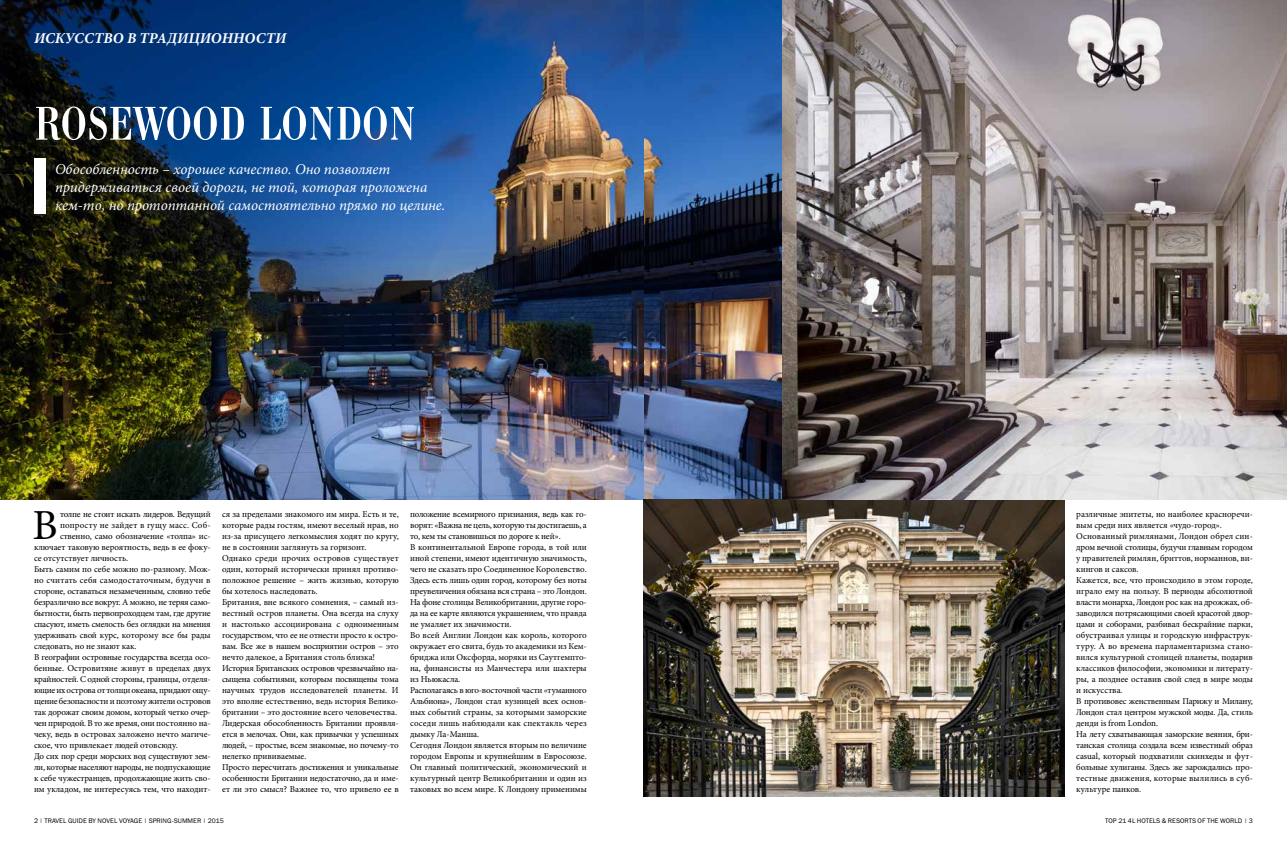
<style>
.page{position:relative;width:1287px;height:842px;background:#fff}
.page>*{position:absolute;margin:0;border:0;box-sizing:border-box;transform-origin:0 0}
.t1{font:50px "Bodoni Cond C";letter-spacing:.02em;color:#fff}
.t2{font:42.8px "Minion Pro";color:#000}
.t3{font:italic 15px/18px "Minion Pro";color:#fff}
.t4{font:italic 700 15px "Minion Pro";color:#fff}
.t5{font:9px/11px "Minion Pro";letter-spacing:-.01em;color:#000}
.t6{font:9px "Minion Pro";letter-spacing:-.03em;color:#000}
.t7{font:9px "Minion Pro";letter-spacing:.015em;color:#000}
.t8{font:9px "Minion Pro";letter-spacing:.025em;color:#000}
.t9{font:6.7px "Franklin Gothic Book C";color:#000}
</style>
<div class="page">
<img style="left:0;top:0;width:1287px;height:500px">
<div style="left:34px;top:159px;width:11px;height:55px;background:#fff"></div>
<img style="left:643px;top:500px;width:422px;height:297px">
<h3 class="t4" style="left:34px;top:28px;width:254px">ИСКУССТВО В ТРАДИЦИОННОСТИ</h3>
<h1 class="t1" style="left:34px;top:98px;width:382px">ROSEWOOD LONDON</h1>
<h3 class="t3" style="left:55px;top:160px;width:392px">Обособленность – хорошее качество. Оно позволяет придерживаться своей дороги, не той, которая проложена кем-то, но протоптанной самостоятельно прямо по целине.</h3>
<p class="t5" style="left:222px;top:509px;width:178px">ся за пределами знакомого им мира. Есть и те, которые рады гостям, имеют веселый нрав, но из-за присущего легкомыслия ходят по кругу, не в состоянии заглянуть за горизонт.<br>Однако среди прочих островов существует один, который исторически принял противо&shy;положное решение – жить жизнью, которую бы хотелось наследовать.<br>Британия, вне всякого сомнения, – самый из&shy;вестный остров планеты. Она всегда на слуху и настолько ассоциирована с одноименным государством, что ее не отнести просто к остро&shy;вам. Все же в нашем восприятии остров – это нечто далекое, а Британия столь близка!<br>История Британских островов чрезвычайно на&shy;сыщена событиями, которым посвящены тома научных трудов исследователей планеты. И это вполне естественно, ведь история Велико&shy;британии – это достояние всего человечества.<br>Лидерская обособленность Британии проявля&shy;ется в мелочах. Они, как привычки у успешных людей, – простые, всем знакомые, но почему-то нелегко прививаемые.<br>Просто пересчитать достижения и уникальные особенности Британии недостаточно, да и име&shy;ет ли это смысл? Важнее то, что привело ее в</p>
<p class="t5" style="left:410px;top:509px;width:178px">положение всемирного признания, ведь как го&shy;ворят: «Важна не цель, которую ты достигаешь, а то, кем ты становишься по дороге к ней».<br>В континентальной Европе города, в той или иной степени, имеют идентичную значимость, чего не сказать про Соединенное Королевство.<br>Здесь есть лишь один город, которому без ноты преувеличения обязана вся страна – это Лондон.<br>На фоне столицы Великобритании, другие горо&shy;да на ее карте являются украшением, что правда не умаляет их значимости.<br>Во всей Англии Лондон как король, которого окружает его свита, будь то академики из Кем&shy;бриджа или Оксфорда, моряки из Саутгемпто&shy;на, финансисты из Манчестера или шахтеры из Ньюкасла.<br>Располагаясь в юго-восточной части «туманного Альбиона», Лондон стал кузницей всех основ&shy;ных событий страны, за которыми заморские соседи лишь наблюдали как спектакль через дымку Ла-Манша.<br>Сегодня Лондон является вторым по величине городом Европы и крупнейшим в Евросоюзе.<br>Он главный политический, экономический и культурный центр Великобритании и один из таковых во всем мире. К Лондону применимы</p>
<p class="t5" style="left:1076px;top:509px;width:178px">различные эпитеты, но наиболее красноречи&shy;вым среди них является «чудо-город».<br>Основанный римлянами, Лондон обрел син&shy;дром вечной столицы, будучи главным городом у правителей римлян, бриттов, норманнов, ви&shy;кингов и саксов.<br>Кажется, все, что происходило в этом городе, играло ему на пользу. В периоды абсолютной власти монарха, Лондон рос как на дрожжах, об&shy;заводился потрясающими своей красотой двор&shy;цами и соборами, разбивал бескрайние парки, обустраивал улицы и городскую инфраструк&shy;туру. А во времена парламентаризма стано&shy;вился культурной столицей планеты, подарив классиков философии, экономики и литерату&shy;ры, а позднее оставив свой след в мире моды и искусства.<br>В противовес женственным Парижу и Милану, Лондон стал центром мужской моды. Да, стиль денди is from London.<br>На лету схватывающая заморские веяния, бри&shy;танская столица создала всем известный образ casual, который подхватили скинхеды и фут&shy;больные хулиганы. Здесь же зарождались про&shy;тестные движения, которые вылились в суб&shy;культуре панков.</p>
<p class="t9" style="left:1105px;top:817px;width:149px">TOP 21 4L HOTELS &amp; RESORTS OF TH E WORLD | 3</p>
<h2 class="t2" style="left:32px;top:497px;width:27px">В</h2>
<p class="t5" style="left:60px;top:509px;width:152px">толпе не стоит искать лидеров. Ведущий</p>
<p class="t8" style="left:60px;top:520px;width:152px">попросту не зайдет в гущу масс. Соб-</p>
<p class="t5" style="left:60px;top:531px;width:152px">ственно, само обозначение «толпа» ис-</p>
<p class="t5" style="left:34px;top:542px;width:178px">ключает таковую вероятность, ведь в ее фоку-</p>
<p class="t5" style="left:34px;top:553px;width:96px">се отсутствует личность.</p>
<p class="t5" style="left:34px;top:564px;width:178px">Быть самим по себе можно по-разному. Мож-</p>
<p class="t7" style="left:34px;top:574px;width:178px">но считать себя самодостаточным, будучи в</p>
<p class="t5" style="left:34px;top:586px;width:178px">стороне, оставаться незамеченным, словно тебе</p>
<p class="t5" style="left:34px;top:597px;width:178px">безразлично все вокруг. А можно, не теряя само-</p>
<p class="t5" style="left:34px;top:608px;width:178px">бытности, быть первопроходцем там, где другие</p>
<p class="t5" style="left:34px;top:619px;width:178px">спасуют, иметь смелость без оглядки на мнения</p>
<p class="t5" style="left:34px;top:630px;width:178px">удерживать свой курс, которому все бы рады</p>
<p class="t5" style="left:34px;top:641px;width:104px">следовать, но не знают как.</p>
<p class="t5" style="left:34px;top:652px;width:178px">В географии островные государства всегда осо-</p>
<p class="t5" style="left:34px;top:663px;width:178px">бенные. Островитяне живут в пределах двух</p>
<p class="t5" style="left:34px;top:674px;width:178px">крайностей. С одной стороны, границы, отделя-</p>
<p class="t5" style="left:34px;top:685px;width:178px">ющие их острова от толщи океана, придают ощу-</p>
<p class="t5" style="left:34px;top:696px;width:178px">щение безопасности и поэтому жители островов</p>
<p class="t6" style="left:34px;top:706px;width:178px">так дорожат своим домом, который четко очер-</p>
<p class="t5" style="left:34px;top:718px;width:178px">чен природой. В то же время, они постоянно на-</p>
<p class="t5" style="left:34px;top:729px;width:178px">чеку, ведь в островах заложено нечто магиче-</p>
<p class="t5" style="left:34px;top:740px;width:145px">ское, что привлекает людей отовсюду.</p>
<p class="t5" style="left:34px;top:751px;width:178px">До сих пор среди морских вод существуют зем-</p>
<p class="t5" style="left:34px;top:762px;width:178px">ли, которые населяют народы, не подпускающие</p>
<p class="t5" style="left:34px;top:773px;width:178px">к себе чужестранцев, продолжающие жить сво-</p>
<p class="t5" style="left:34px;top:784px;width:178px">им укладом, не интересуясь тем, что находит-</p>
<p class="t9" style="left:34px;top:817px;width:191px">2 | TRAVEL GUIDE BY NOVEL VOYAGE | SPRING-SUMMER | 2015</p>
</div>
